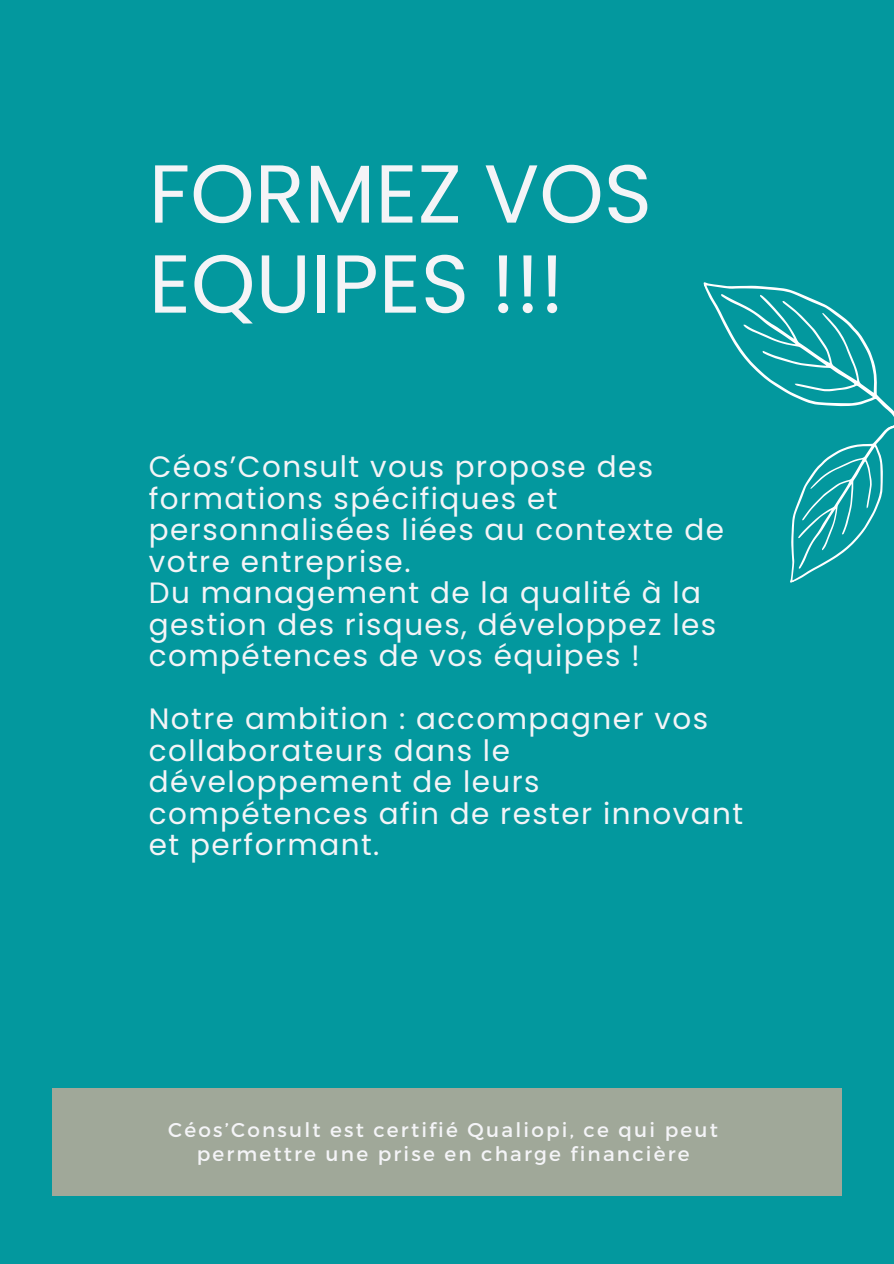
<style>
.page{position:relative;width:894px;height:1264px;background:#fff}
.page>*{position:absolute;margin:0;border:0;box-sizing:border-box;transform-origin:0 0}
.t1{font:82.05px/90px "Poppins";color:#f4f4f7}
.t2{font:29.4px/31.5px "Poppins";letter-spacing:.05em;color:#f4f4f7}
.t3{font:19.95px "Montserrat";letter-spacing:.11em;color:#f4f4f7}
</style>
<div class="page">
<div style="left:0;top:0;width:893px;height:1263px;background:#03989e"></div>
<div style="left:52px;top:1087px;width:789px;height:108px;background:#a0a899"></div>
<svg style="left:703px;top:282px;width:190px;height:301px"></svg>
<h1 class="t1" style="left:149px;top:149px;width:504px">FORMEZ VOS<br>EQUIPES !!!</h1>
<p class="t2" style="left:149px;top:451px;width:576px">Céos’Consult vous propose des formations spécifiques et personnalisées liées au contexte de votre entreprise.<br>Du management de la qualité à la gestion des risques, développez les compétences de vos équipes !</p>
<p class="t2" style="left:149px;top:703px;width:595px">Notre ambition : accompagner vos collaborateurs dans le développement de leurs compétences afin de rester innovant et performant.</p>
<h2 class="t3" style="left:168px;top:1117px;width:551px">Céos’Consult est certifié Qualiopi, ce qui peut</h2>
<h2 class="t3" style="left:197px;top:1140px;width:494px">permettre une prise en charge financière</h2>
</div>
